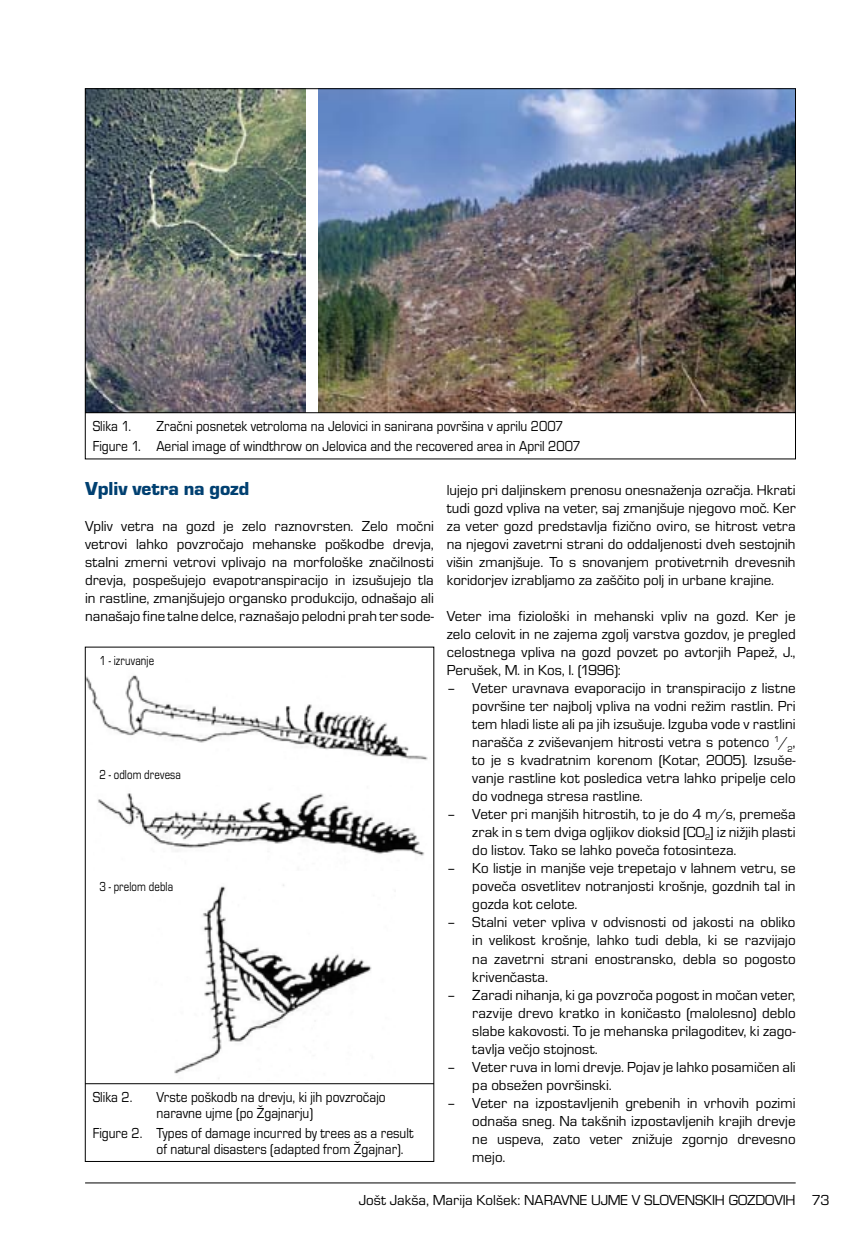
<style>
.page{position:relative;width:851px;height:1234px;background:#fff}
.page>*{position:absolute;margin:0;border:0;box-sizing:border-box;transform-origin:0 0}
.t1{font:19.5px "Eurostile TEE Blac";letter-spacing:-.005em;color:#004071}
.t2{font:15px/18px "Eurostile TEE";color:#000;text-align:justify}
.t3{font:15px/15.8px "Eurostile TEE";color:#000;scale:.9 1}
.t4{font:13.5px "Eurostile TEE";letter-spacing:.01em;color:#000;scale:.8 1}
</style>
<div class="page">
<hr style="left:85px;top:1182px;width:710px;height:1px;background:#000">
<img style="left:87px;top:90px;width:218px;height:322px">
<img style="left:318px;top:90px;width:475px;height:322px">
<hr style="left:85px;top:412px;width:710px;height:1px;background:#000">
<img style="left:87px;top:675px;width:341px;height:85px">
<hr style="left:85px;top:1083px;width:349px;height:1px;background:#000">
<img style="left:98px;top:793px;width:326px;height:63px">
<img style="left:174px;top:884px;width:198px;height:195px">
<p class="t3" style="left:93px;top:419px;width:44px">Slika 1.</p>
<p class="t3" style="left:93px;top:417px;width:543px;line-height:20px;text-indent:64px">Zračni posnetek vetroloma na Jelovici in sanirana površina v aprilu 2007<br>Figure 1. Aerial image of windthrow on Jelovica and the recovered area in April 2007</p>
<p class="t2" style="left:446px;top:481px;width:350px">lujejo pri daljinskem prenosu onesnaženja ozračja. Hkrati tudi gozd vpliva na veter, saj zmanjšuje njegovo moč. Ker za veter gozd predstavlja fizično oviro, se hitrost vetra na njegovi zavetrni strani do oddaljenosti dveh sestojnih višin zmanjšuje. To s snovanjem protivetrnih drevesnih koridorjev izrabljamo za zaščito polj in urbane krajine.</p>
<p class="t2" style="left:446px;top:607px;width:350px">Veter ima fiziološki in mehanski vpliv na gozd. Ker je zelo celovit in ne zajema zgolj varstva gozdov, je pregled celostnega vpliva na gozd povzet po avtorjih Papež, J., Perušek, M. in Kos, I. (1996):</p>
<p class="t2" style="left:472px;top:679px;width:325px;text-indent:-26px">– Veter uravnava evaporacijo in transpiracijo z listne površine ter najbolj vpliva na vodni režim rastlin. Pri tem hladi liste ali pa jih izsušuje. Izguba vode v rastlini narašča z zviševanjem hitrosti vetra s potenco <sup>1</sup>/<sub>2</sub>, to je s kvadratnim korenom (Kotar, 2005). Izsuše&shy;vanje rastline kot posledica vetra lahko pripelje celo do vodnega stresa rastline.</p>
<p class="t2" style="left:472px;top:805px;width:325px;text-indent:-26px">– Veter pri manjših hitrostih, to je do 4 m/s, premeša zrak in s tem dviga ogljikov dioksid [CO<sub>2</sub>] iz nižjih plasti do listov. Tako se lahko poveča fotosinteza.</p>
<p class="t2" style="left:472px;top:859px;width:325px;text-indent:-26px">– Ko listje in manjše veje trepetajo v lahnem vetru, se poveča osvetlitev notranjosti krošnje, gozdnih tal in gozda kot celote.</p>
<p class="t2" style="left:472px;top:913px;width:325px;text-indent:-26px">– Stalni veter vpliva v odvisnosti od jakosti na obliko in velikost krošnje, lahko tudi debla, ki se razvijajo na zavetrni strani enostransko, debla so pogosto krivenčasta.</p>
<p class="t2" style="left:472px;top:985px;width:325px;text-indent:-26px">– Zaradi nihanja, ki ga povzroča pogost in močan veter, razvije drevo kratko in koničasto (malolesno) deblo slabe kakovosti. To je mehanska prilagoditev, ki zago&shy;tavlja večjo stojnost.</p>
<p class="t2" style="left:472px;top:1057px;width:325px;text-indent:-26px">– Veter ruva in lomi drevje. Pojav je lahko posamičen ali pa obsežen površinski.</p>
<p class="t2" style="left:472px;top:1093px;width:325px;text-indent:-26px">– Veter na izpostavljenih grebenih in vrhovih pozimi odnaša sneg. Na takšnih izpostavljenih krajih drevje ne uspeva, zato veter znižuje zgornjo drevesno mejo.</p>
<h1 class="t1" style="left:85px;top:478px;width:166px">Vpliv vetra na gozd</h1>
<p class="t2" style="left:85px;top:517px;width:350px">Vpliv vetra na gozd je zelo raznovrsten. Zelo močni vetrovi lahko povzročajo mehanske poškodbe drevja, stalni zmerni vetrovi vplivajo na morfološke značilnosti drevja, pospešujejo evapotranspiracijo in izsušujejo tla in rastline, zmanjšujejo organsko produkcijo, odnašajo ali nanašajo fine talne delce, raznašajo pelodni prah ter sode-</p>
<p class="t4" style="left:99px;top:653px;width:70px">1 - izruvanje</p>
<p class="t4" style="left:99px;top:767px;width:104px">2 - odlom drevesa</p>
<p class="t4" style="left:99px;top:879px;width:94px">3 - prelom debla</p>
<p class="t3" style="left:93px;top:1089px;width:46px">Slika 2.</p>
<p class="t3" style="left:156px;top:1089px;width:256px">Vrste poškodb na drevju, ki jih povzročajo naravne ujme (po Žgajnarju)</p>
<p class="t3" style="left:156px;top:1125px;width:287px;text-indent:-64px">Figure 2. Types of damage incurred by trees as a result of natural disasters (adapted from Žgajnar).</p>
<p class="t2" style="left:359px;top:1190px;width:438px">Jošt Jakša, Marija Kolšek: NARAVNE UJME V SLOVENSKIH GOZDOVIH</p>
<p class="t2" style="left:811px;top:1190px;width:19px">73</p>
</div>
